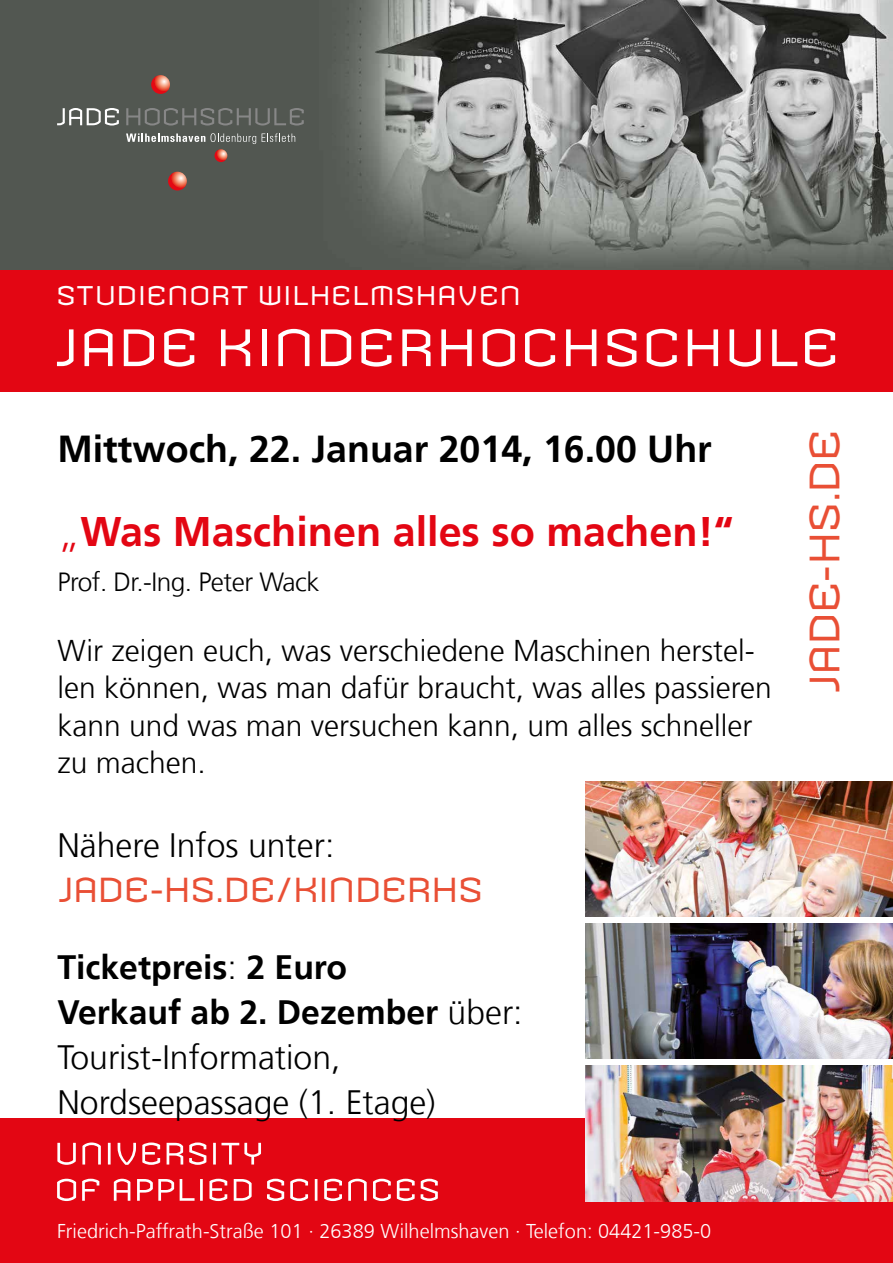
<style>
.page{position:relative;width:893px;height:1263px;background:#fff}
.page>*{position:absolute;margin:0;border:0;box-sizing:border-box;transform-origin:0 0}
.t1{font:51px "Armada";letter-spacing:.01em;color:#fff}
.t2{font:700 41.25px "NDS Frutiger";color:#e30613}
.t3{font:41.25px "Armada";letter-spacing:-.03em;color:#e94f35}
.t4{font:700 37.5px "NDS Frutiger";color:#000}
.t5{font:300 33.75px/45px "NDS Frutiger";color:#000}
.t6{font:33.75px "Armada";letter-spacing:-.025em;color:#e94f35}
.t7{font:300 30px/37.5px "NDS Frutiger";color:#000}
.t8{font:26.25px "Armada";letter-spacing:.01em;color:#fff}
.t9{font:300 26.25px "NDS Frutiger";letter-spacing:-.02em;color:#000}
.t10{font:300 19.95px "NDS Frutiger";color:#fff}
.s1{font-weight:300}
.s2{font-weight:700}
</style>
<div class="page">
<img style="left:585px;top:781px;width:308px;height:136px">
<img style="left:0;top:0;width:893px;height:270px">
<div style="left:0;top:1118px;width:893px;height:145px;background:#e30613"></div>
<div style="left:0;top:270px;width:893px;height:121px;background:#e30613"></div>
<img style="left:585px;top:923px;width:308px;height:136px">
<img style="left:586px;top:1066px;width:307px;height:135px">
<svg style="left:151px;top:75px;width:19px;height:19px"></svg>
<svg style="left:168px;top:172px;width:19px;height:18px"></svg>
<svg style="left:57px;top:108px;width:62px;height:18px"></svg>
<svg style="left:126px;top:108px;width:178px;height:18px;background:#606460"></svg>
<svg style="left:126px;top:133px;width:79px;height:9px"></svg>
<svg style="left:211px;top:133px;width:45px;height:29px"></svg>
<svg style="left:262px;top:133px;width:33px;height:9px"></svg>
<svg style="left:57px;top:1179px;width:381px;height:22px"></svg>
<svg style="left:57px;top:1142px;width:204px;height:23px"></svg>
<p class="t8" style="left:56px;top:280px;width:467px">STUDIENORT WILHELMSHAVEN</p>
<h1 class="t1" style="left:54px;top:317px;width:787px">JADE KINDERHOCHSCHULE</h1>
<p class="t4" style="left:57px;top:427px;width:656px">Mittwoch, 22. Januar 2014, 16.00 Uhr</p>
<h2 class="t2" style="left:57px;top:507px;width:678px"><span class="s1">„</span>Was Maschinen alles so machen!“</h2>
<p class="t9" style="left:57px;top:567px;width:264px">Prof. Dr.-Ing. Peter Wack</p>
<p class="t7" style="left:57px;top:632px;width:716px">Wir zeigen euch, was verschiedene Maschinen herstel&shy;len können, was man dafür braucht, was alles passieren kann und was man versuchen kann, um alles schneller zu machen.</p>
<p class="t5" style="left:57px;top:824px;width:278px">Nähere Infos unter:</p>
<p class="t6" style="left:57px;top:870px;width:428px">JADE-HS.DE/KINDERHS</p>
<p class="t5" style="left:57px;top:945px;width:467px"><span class="s2">Ticketpreis</span>: <span class="s2">2 Euro<br>Verkauf ab 2. Dezember</span> über:<br>Tourist-Information,<br>Nordseepassage (1. Etage)</p>
<h2 class="t3" style="left:800px;top:694px;width:267px;rotate:-90deg">JADE-HS.DE</h2>
<p class="t10" style="left:57px;top:1220px;width:656px">Friedrich-Paffrath-Straße 101 · 26389 Wilhelmshaven · Telefon: 04421-985-0</p>
</div>
